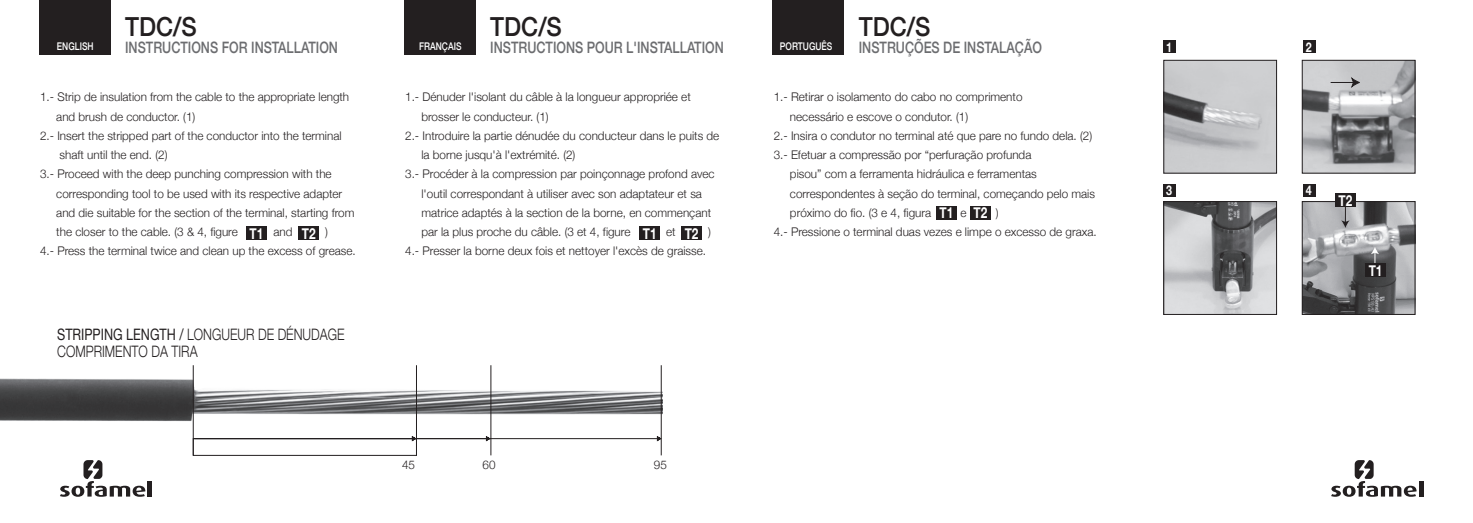
<style>
.page{position:relative;width:1473px;height:523px;background:#fff}
.page>*{position:absolute;margin:0;border:0;box-sizing:border-box;transform-origin:0 0}
.t1{font:500 26.25px "Helvetica Neue";color:#231f20;scale:.9 1}
.t2{font:500 15.75px "Helvetica Neue";color:#6c6d70;scale:.8 1}
.t3{font:300 15.75px/17.7px "Helvetica Neue";color:#231f20;scale:.8 1}
.t4{font:700 15.05px "Helvetica Neue";color:#fff;scale:.78 1}
.t5{font:700 13.3px "Helvetica Neue";color:#fff;scale:.8 1}
.t6{font:300 11.9px/19.2px "Helvetica Neue";color:#231f20}
.t7{font:500 10.5px "Helvetica Neue";color:#fff;scale:.8 1}
.s1{font-weight:400}
</style>
<div class="page">
<div style="left:39px;top:0;width:71px;height:54px;background:#231f20"></div>
<div style="left:246px;top:226px;width:20px;height:14px;background:#231f20"></div>
<div style="left:298px;top:226px;width:21px;height:14px;background:#231f20"></div>
<div style="left:404px;top:0;width:71px;height:54px;background:#231f20"></div>
<div style="left:639px;top:226px;width:21px;height:14px;background:#231f20"></div>
<div style="left:681px;top:226px;width:21px;height:14px;background:#231f20"></div>
<div style="left:773px;top:0;width:71px;height:54px;background:#231f20"></div>
<div style="left:936px;top:206px;width:20px;height:13px;background:#231f20"></div>
<div style="left:970px;top:206px;width:20px;height:13px;background:#231f20"></div>
<hr style="left:148px;top:481px;width:4px;height:15px;background:#231f20">
<svg style="left:60px;top:460px;width:86px;height:36px"></svg>
<hr style="left:1419px;top:481px;width:4px;height:15px;background:#231f20">
<svg style="left:1331px;top:460px;width:86px;height:36px"></svg>
<svg style="left:1166px;top:62px;width:109px;height:109px;background:#bebfc1"></svg>
<div style="left:1164px;top:60px;width:113px;height:113px;border:1px solid #231f20"></div>
<svg style="left:1304px;top:62px;width:109px;height:109px;background:#a2a3a5"></svg>
<div style="left:1302px;top:60px;width:113px;height:113px;border:1px solid #231f20"></div>
<svg style="left:1166px;top:203px;width:109px;height:109px;background:#a5a6a8"></svg>
<div style="left:1164px;top:201px;width:113px;height:113px;border:1px solid #231f20"></div>
<div style="left:1164px;top:41px;width:12px;height:12px;background:#231f20"></div>
<div style="left:1303px;top:41px;width:12px;height:12px;background:#231f20"></div>
<div style="left:1164px;top:184px;width:12px;height:12px;background:#231f20"></div>
<div style="left:1303px;top:184px;width:12px;height:12px;background:#231f20"></div>
<svg style="left:1302px;top:201px;width:113px;height:113px;background:#8c8c8f"></svg>
<div style="left:1365px;top:263px;width:21px;height:14px;background:#231f20"></div>
<div style="left:1335px;top:193px;width:20px;height:14px;background:#231f20"></div>
<img style="left:0;top:365px;width:661px;height:69px">
<hr style="left:193px;top:365px;width:1px;height:90px;background:#231f20">
<hr style="left:416px;top:365px;width:1px;height:90px;background:#231f20">
<hr style="left:490px;top:365px;width:1px;height:90px;background:#231f20">
<hr style="left:661px;top:365px;width:1px;height:90px;background:#231f20">
<hr style="left:194px;top:438px;width:467px;height:1px;background:#231f20">
<svg style="left:486px;top:436px;width:5px;height:5px"></svg>
<svg style="left:657px;top:436px;width:4px;height:5px"></svg>
<div style="left:193px;top:438px;width:224px;height:17px;border:1px solid #231f20"></div>
<h1 class="t1" style="left:125px;top:5px;width:81px">TDC/S</h1>
<h1 class="t1" style="left:490px;top:5px;width:81px">TDC/S</h1>
<h1 class="t1" style="left:859px;top:5px;width:81px">TDC/S</h1>
<p class="t7" style="left:57px;top:38px;width:47px">ENGLISH</p>
<h2 class="t2" style="left:125px;top:35px;width:268px">INSTRUCTIONS FOR INSTALLATION</h2>
<p class="t7" style="left:419px;top:38px;width:54px">FRANÇAIS</p>
<h2 class="t2" style="left:490px;top:35px;width:294px">INSTRUCTIONS POUR L'INSTALLATION</h2>
<p class="t7" style="left:780px;top:38px;width:67px">PORTUGUÊS</p>
<h2 class="t2" style="left:859px;top:35px;width:231px">INSTRUÇÕES DE INSTALAÇÃO</h2>
<p class="t5" style="left:1166px;top:36px;width:9px">1</p>
<p class="t5" style="left:1306px;top:36px;width:9px">2</p>
<p class="t6" style="left:40px;top:86px;width:311px">1.- Strip de insulation from the cable to the appropriate length</p>
<p class="t6" style="left:56px;top:106px;width:141px">and brush de conductor. (1)</p>
<p class="t6" style="left:40px;top:125px;width:303px">2.- Insert the stripped part of the conductor into the terminal</p>
<p class="t6" style="left:60px;top:144px;width:109px">shaft until the end. (2)</p>
<p class="t6" style="left:40px;top:163px;width:293px">3.- Proceed with the deep punching compression with the</p>
<p class="t6" style="left:56px;top:183px;width:287px">corresponding tool to be used with its respective adapter</p>
<p class="t6" style="left:56px;top:202px;width:300px">and die suitable for the section of the terminal, starting from</p>
<p class="t6" style="left:56px;top:221px;width:183px">the closer to the cable. (3 &amp; 4, figure</p>
<p class="t6" style="left:274px;top:221px;width:21px">and</p>
<p class="t6" style="left:40px;top:221px;width:317px;text-indent:285px">)<br>4.- Press the terminal twice and clean up the excess of grease.</p>
<p class="t4" style="left:250px;top:221px;width:19px">T1</p>
<p class="t4" style="left:302px;top:221px;width:19px">T2</p>
<p class="t6" style="left:405px;top:86px;width:287px">1.- Dénuder l'isolant du câble à la longueur appropriée et</p>
<p class="t6" style="left:421px;top:106px;width:129px">brosser le conducteur. (1)</p>
<p class="t6" style="left:405px;top:125px;width:316px">2.- Introduire la partie dénudée du conducteur dans le puits de</p>
<p class="t6" style="left:421px;top:144px;width:156px">la borne jusqu'à l'extrémité. (2)</p>
<p class="t6" style="left:405px;top:163px;width:311px">3.- Procéder à la compression par poinçonnage profond avec</p>
<p class="t6" style="left:421px;top:183px;width:282px">l'outil correspondant à utiliser avec son adaptateur et sa</p>
<p class="t6" style="left:421px;top:202px;width:291px">matrice adaptés à la section de la borne, en commençant</p>
<p class="t6" style="left:421px;top:221px;width:211px">par la plus proche du câble. (3 et 4, figure</p>
<p class="t6" style="left:666px;top:221px;width:11px">et</p>
<p class="t6" style="left:708px;top:221px;width:4px">)</p>
<p class="t6" style="left:405px;top:240px;width:302px">4.- Presser la borne deux fois et nettoyer l'excès de graisse.</p>
<p class="t4" style="left:643px;top:221px;width:19px">T1</p>
<p class="t4" style="left:685px;top:221px;width:19px">T2</p>
<p class="t6" style="left:774px;top:86px;width:250px">1.- Retirar o isolamento do cabo no comprimento</p>
<p class="t6" style="left:790px;top:106px;width:180px">necessário e escove o condutor. (1)</p>
<p class="t6" style="left:774px;top:125px;width:320px">2.- Insira o condutor no terminal até que pare no fundo dela. (2)</p>
<p class="t6" style="left:774px;top:144px;width:259px">3.- Efetuar a compressão por “perfuração profunda</p>
<p class="t6" style="left:790px;top:163px;width:248px">pisou” com a ferramenta hidráulica e ferramentas</p>
<p class="t6" style="left:790px;top:183px;width:307px">correspondentes à seção do terminal, começando pelo mais</p>
<p class="t6" style="left:790px;top:202px;width:143px">próximo do fio. (3 e 4, figura</p>
<p class="t6" style="left:960px;top:202px;width:8px">e</p>
<p class="t4" style="left:939px;top:201px;width:19px">T1</p>
<p class="t4" style="left:974px;top:201px;width:19px">T2</p>
<p class="t6" style="left:774px;top:202px;width:324px;text-indent:222px">)<br>4.- Pressione o terminal duas vezes e limpe o excesso de graxa.</p>
<p class="t5" style="left:1166px;top:180px;width:9px">3</p>
<p class="t5" style="left:1306px;top:180px;width:9px">4</p>
<p class="t4" style="left:1338px;top:188px;width:19px">T2</p>
<p class="t4" style="left:1369px;top:259px;width:19px">T1</p>
<h2 class="t3" style="left:57px;top:324px;width:361px"><span class="s1">STRIPPING LENGTH /</span> LONGUEUR DE DÉNUDAGE<br>COMPRIMENTO DA TIRA</h2>
<p class="t6" style="left:402px;top:454px;width:14px">45</p>
<p class="t6" style="left:483px;top:454px;width:14px">60</p>
<p class="t6" style="left:654px;top:454px;width:14px">95</p>
</div>
